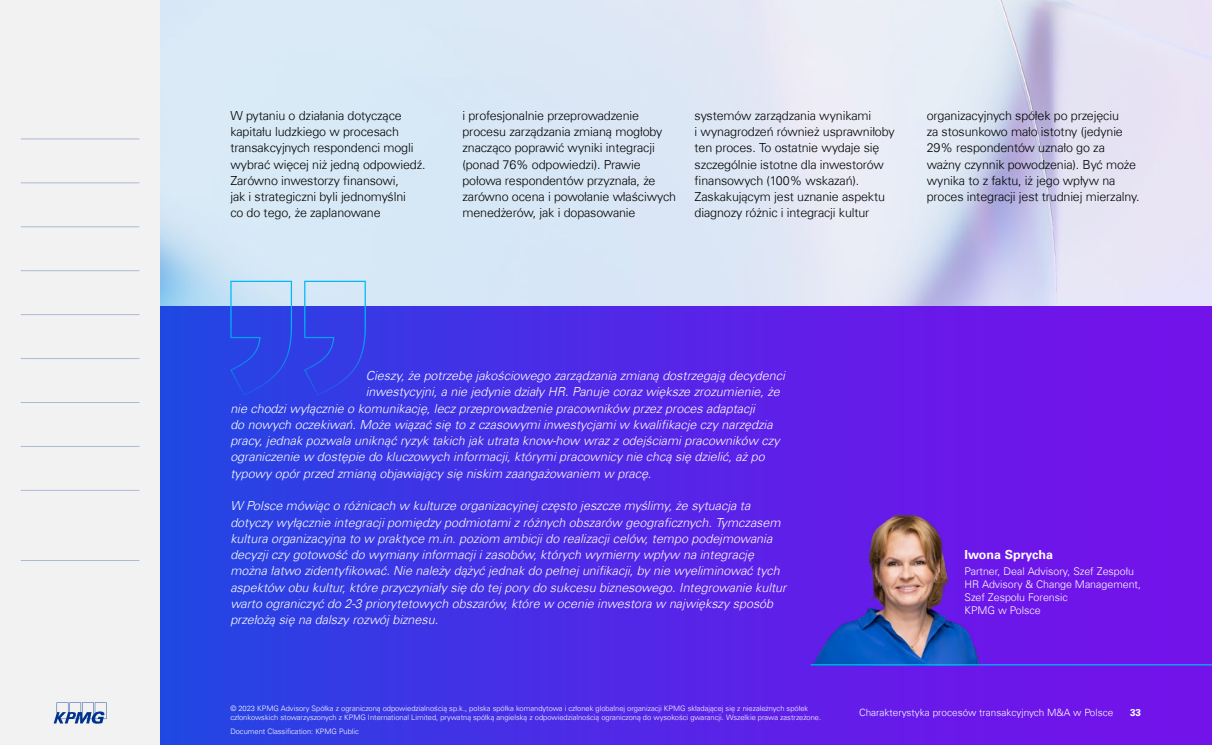
<style>
.page{position:relative;width:1212px;height:745px;background:#fff}
.page>*{position:absolute;margin:0;border:0;box-sizing:border-box;transform-origin:0 0}
.t1{font:italic 300 12.5px/16.2px "Universfor KPMG";color:#fff}
.t2{font:300 12.5px/16.2px "Universfor KPMG";letter-spacing:-.01em;color:#000}
.t3{font:700 12.5px "Universfor KPMG";color:#fff}
.t4{font:300 10.62px/12.8px "Universfor KPMG";color:#fff}
.t5{font:300 10px "Universfor KPMG";color:#fff}
.t6{font:700 10px "Universfor KPMG";color:#fff}
.t7{font:300 7.5px/9px "Universfor KPMG";color:#fff}
</style>
<div class="page">
<div style="left:159px;top:306px;width:1053px;height:438px;background:linear-gradient(to right,#2743e3,#7d0ceb)"></div>
<svg style="left:229px;top:280px;width:137px;height:116px;background:#4f65e8"></svg>
<img style="left:807px;top:497px;width:182px;height:168px">
<hr style="left:811px;top:663px;width:401px;height:2px;background:#00b8f5">
<div style="left:0;top:0;width:159px;height:744px;background:#f2f2f2"></div>
<svg style="left:54px;top:702px;width:53px;height:21px"></svg>
<hr style="left:21px;top:138px;width:118px;height:1px;background:#00338d">
<hr style="left:21px;top:182px;width:118px;height:1px;background:#00338d">
<hr style="left:21px;top:226px;width:118px;height:1px;background:#00338d">
<hr style="left:21px;top:270px;width:118px;height:1px;background:#00338d">
<hr style="left:21px;top:314px;width:118px;height:1px;background:#00338d">
<hr style="left:21px;top:358px;width:118px;height:1px;background:#00338d">
<hr style="left:21px;top:402px;width:118px;height:1px;background:#00338d">
<hr style="left:21px;top:446px;width:118px;height:1px;background:#00338d">
<hr style="left:21px;top:489px;width:118px;height:1px;background:#00338d">
<hr style="left:21px;top:559px;width:118px;height:1px;background:#00338d">
<p class="t2" style="left:230px;top:107px;width:197px">W pytaniu o działania dotyczące kapitału ludzkiego w procesach transakcyjnych respondenci mogli wybrać więcej niż jedną odpowiedź.<br>Zarówno inwestorzy finansowi,<br>jak i strategiczni byli jednomyślni<br>co do tego, że zaplanowane</p>
<p class="t2" style="left:462px;top:107px;width:215px">i profesjonalnie przeprowadzenie procesu zarządzania zmianą mogłoby znacząco poprawić wyniki integracji (ponad 76% odpowiedzi). Prawie połowa respondentów przyznała, że zarówno ocena i powołanie właściwych menedżerów, jak i dopasowanie</p>
<p class="t2" style="left:694px;top:107px;width:202px">systemów zarządzania wynikami<br>i wynagrodzeń również usprawniłoby ten proces. To ostatnie wydaje się szczególnie istotne dla inwestorów finansowych (100% wskazań).<br>Zaskakującym jest uznanie aspektu diagnozy różnic i integracji kultur</p>
<p class="t2" style="left:927px;top:107px;width:215px">organizacyjnych spółek po przejęciu<br>za stosunkowo mało istotny (jedynie 29% respondentów uznało go za ważny czynnik powodzenia). Być może wynika to z faktu, iż jego wpływ na proces integracji jest trudniej mierzalny.</p>
<p class="t1" style="left:366px;top:367px;width:420px">Cieszy, że potrzebę jakościowego zarządzania zmianą dostrzegają decydenci</p>
<p class="t1" style="left:366px;top:383px;width:415px">inwestycyjni, a nie jedynie działy HR. Panuje coraz większe zrozumienie, że</p>
<p class="t1" style="left:230px;top:400px;width:526px">nie chodzi wyłącznie o komunikację, lecz przeprowadzenie pracowników przez proces adaptacji</p>
<p class="t1" style="left:230px;top:416px;width:544px">do nowych oczekiwań. Może wiązać się to z czasowymi inwestycjami w kwalifikacje czy narzędzia</p>
<p class="t1" style="left:230px;top:432px;width:551px">pracy, jednak pozwala uniknąć ryzyk takich jak utrata know-how wraz z odejściami pracowników czy</p>
<p class="t1" style="left:230px;top:448px;width:536px">ograniczenie w dostępie do kluczowych informacji, którymi pracownicy nie chcą się dzielić, aż po</p>
<p class="t1" style="left:230px;top:465px;width:423px">typowy opór przed zmianą objawiający się niskim zaangażowaniem w pracę.</p>
<p class="t1" style="left:230px;top:497px;width:557px">W Polsce mówiąc o różnicach w kulturze organizacyjnej często jeszcze myślimy, że sytuacja ta dotyczy wyłącznie integracji pomiędzy podmiotami z różnych obszarów geograficznych. Tymczasem kultura organizacyjna to w praktyce m.in. poziom ambicji do realizacji celów, tempo podejmowania decyzji czy gotowość do wymiany informacji i zasobów, których wymierny wpływ na integrację można łatwo zidentyfikować. Nie należy dążyć jednak do pełnej unifikacji, by nie wyeliminować tych aspektów obu kultur, które przyczyniały się do tej pory do sukcesu biznesowego. Integrowanie kultur warto ograniczyć do 2-3 priorytetowych obszarów, które w ocenie inwestora w największy sposób przełożą się na dalszy rozwój biznesu.</p>
<p class="t7" style="left:230px;top:703px;width:592px">© 2023 KPMG Advisory Spółka z ograniczoną odpowiedzialnością sp.k., polska spółka komandytowa i członek globalnej organizacji KPMG składającej się z niezależnych spółek członkowskich stowarzyszonych z KPMG International Limited, prywatną spółką angielską z odpowiedzialnością ograniczoną do wysokości gwarancji. Wszelkie prawa zastrzeżone.</p>
<p class="t7" style="left:230px;top:726px;width:130px">Document Classification: KPMG Public</p>
<p class="t3" style="left:964px;top:547px;width:90px">Iwona Sprycha</p>
<p class="t4" style="left:964px;top:565px;width:178px">Partner, Deal Advisory, Szef Zespołu<br>HR Advisory &amp; Change Management,<br>Szef Zespołu Forensic<br>KPMG w Polsce</p>
<p class="t5" style="left:859px;top:706px;width:256px">Charakterystyka procesów transakcyjnych M&amp;A w Polsce</p>
<p class="t6" style="left:1130px;top:706px;width:13px">33</p>
</div>
